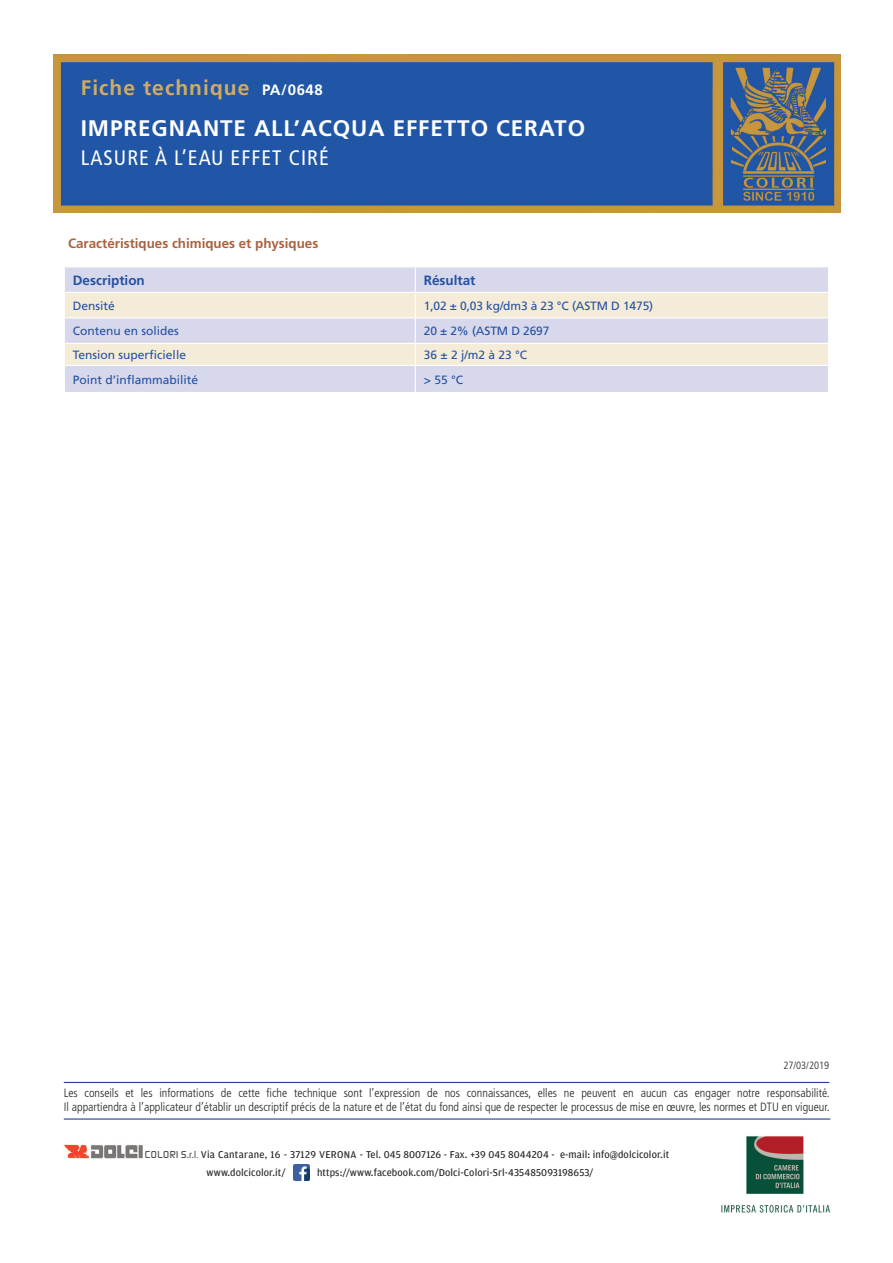
<style>
.page{position:relative;width:893px;height:1263px;background:#fff}
.page>*{position:absolute;margin:0;border:0;box-sizing:border-box;transform-origin:0 0}
.t1{font:700 22.5px "Frutiger LT Std";letter-spacing:.04em;color:#fff}
.t2{font:condensed 21px "Frutiger LT Std";letter-spacing:.05em;color:#fff}
.t3{font:700 21px "Frutiger LT Std";letter-spacing:.05em;color:#d1ab65}
.t4{font:700 15px "Frutiger";letter-spacing:.04em;color:#fff}
.t5{font:700 13.5px "Frutiger";color:#a9623e}
.t6{font:700 13.5px "Frutiger";color:#2451a3}
.t7{font:300 condensed 12px/13.5px "Frutiger LT Std";color:#231f20}
.t8{font:12px "Frutiger";color:#2451a3}
.t9{font:10.5px/18px "Amplitude";letter-spacing:.01em;color:#231f20}
.t10{font:300 condensed 10.5px "Frutiger";color:#231f20}
.s1{font-family:"Digital Sans EF";font-weight:500;color:#524e4f}
.s2{font-family:"Digital Sans EF";font-weight:500;font-size:9px;color:#524e4f}
.s3{font-style:inherit}
</style>
<div class="page">
<hr style="left:64px;top:1082px;width:765px;height:1px;background:#253f8e">
<hr style="left:64px;top:1118px;width:766px;height:1px;background:#253f8e">
<img style="left:721px;top:1136px;width:109px;height:77px">
<img style="left:53px;top:55px;width:788px;height:157px">
<img style="left:64px;top:1144px;width:79px;height:14px">
<img style="left:293px;top:1164px;width:16px;height:16px">
<div style="left:65px;top:267px;width:763px;height:125px;background:#d7d8ec"></div>
<svg style="left:65px;top:293px;width:763px;height:72px;background:#eae4df"></svg>
<hr style="left:64px;top:292px;width:351px;height:1px;background:#fff">
<hr style="left:415px;top:292px;width:414px;height:1px;background:#fff">
<hr style="left:64px;top:317px;width:351px;height:1px;background:#fff">
<hr style="left:415px;top:317px;width:414px;height:1px;background:#fff">
<hr style="left:64px;top:343px;width:351px;height:1px;background:#fff">
<hr style="left:415px;top:343px;width:414px;height:1px;background:#fff">
<hr style="left:64px;top:365px;width:351px;height:1px;background:#fff">
<hr style="left:415px;top:365px;width:414px;height:1px;background:#fff">
<svg style="left:415px;top:267px;width:1px;height:125px"></svg>
<h2 class="t3" style="left:81px;top:75px;width:170px">Fiche technique</h2>
<p class="t4" style="left:262px;top:81px;width:62px">PA/0648</p>
<h1 class="t1" style="left:81px;top:115px;width:506px">IMPREGNANTE ALL’ACQUA EFFETTO CERATO</h1>
<h2 class="t2" style="left:81px;top:145px;width:249px">LASURE À L’EAU EFFET CIRÉ</h2>
<p class="t5" style="left:68px;top:236px;width:252px">Caractéristiques chimiques et physiques</p>
<p class="t6" style="left:73px;top:272px;width:73px">Description</p>
<p class="t6" style="left:424px;top:272px;width:53px">Résultat</p>
<p class="t8" style="left:73px;top:299px;width:44px">Densité</p>
<p class="t8" style="left:424px;top:299px;width:231px">1,02 ± 0,03 kg/dm3 à 23 °C (ASTM D 1475)</p>
<p class="t8" style="left:73px;top:324px;width:108px">Contenu en solides</p>
<p class="t8" style="left:424px;top:324px;width:127px">20 ± 2% (ASTM D 2697</p>
<p class="t8" style="left:73px;top:348px;width:115px">Tension superficielle</p>
<p class="t8" style="left:424px;top:348px;width:105px">36 ± 2 j/m2 à 23 °C</p>
<p class="t8" style="left:73px;top:372px;width:127px">Point d’inflammabilité</p>
<p class="t8" style="left:424px;top:372px;width:41px">&gt; 55 °C</p>
<p class="t10" style="left:783px;top:1060px;width:47px">27/03/2019</p>
<p class="t7" style="left:64px;top:1087px;width:767px">Les conseils et les informations de cette che technique sont l’expression de nos connaissances, elles ne peuvent en aucun cas engager notre responsabilité.<br>Il appartiendra à l’applicateur d’établir un descriptif précis de la nature et de l’état du fond ainsi que de respecter le processus de mise en œuvre, les normes et DTU en vigueur.</p>
<p class="t9" style="left:206px;top:1145px;width:464px;text-indent:-62px"><span class="s1">COLORI S.r.l</span><span class="s2">.</span> Via Cantarane, 16 <span class="s3">- 37129 VERONA -</span> Tel. 045 8007126 - Fax. +39 045 8044204 - e-mail: info@dolcicolor.it www.dolcicolor.it/</p>
<p class="t9" style="left:317px;top:1163px;width:278px">https://www.facebook.com/Dolci-Colori-Srl-435485093198653/</p>
</div>
